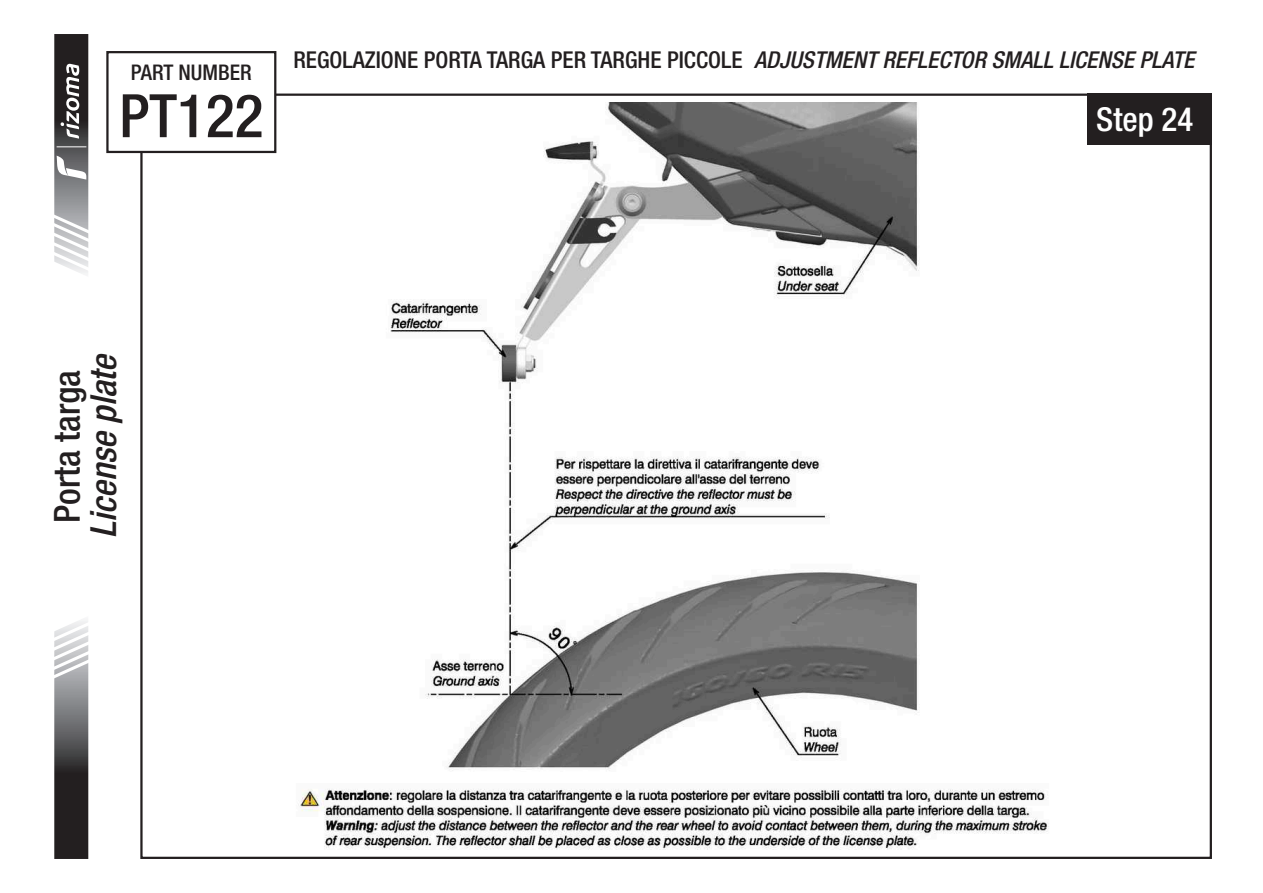
<style>
.page{position:relative;width:1263px;height:893px;background:#fff}
.page>*{position:absolute;margin:0;border:0;box-sizing:border-box;transform-origin:0 0}
.t1{font:500 condensed 60px "Helvetica Neue LT Std";color:#231f20}
.t2{font:italic 500 condensed 36px "Helvetica Neue LT Std";color:#231f20}
.t3{font:500 condensed 36px "Helvetica Neue LT Std";color:#231f20}
.t4{font:500 condensed 33px "Helvetica Neue LT Std";color:#fff}
.t5{font:500 condensed 23.4px "Helvetica Neue LT Std";color:#231f20}
.t6{font:500 condensed 21.6px "Helvetica Neue LT Std";color:#231f20}
.s1{font-style:italic}
</style>
<div class="page">
<img style="left:298px;top:103px;width:751px;height:746px">
<div style="left:1088px;top:94px;width:124px;height:51px;background:#231f20"></div>
<svg style="left:54px;top:620px;width:35px;height:239px"></svg>
<svg style="left:54px;top:34px;width:35px;height:240px"></svg>
<div style="left:106px;top:51px;width:170px;height:102px;border:2px solid #231f20"></div>
<p class="t6" style="left:131px;top:59px;width:122px">PART NUMBER</p>
<h1 class="t1" style="left:119px;top:80px;width:146px">PT122</h1>
<p class="t5" style="left:293px;top:45px;width:902px">REGOLAZIONE PORTA TARGA PER TARGHE PICCOLE <span class="s1">ADJUSTMENT REFLECTOR SMALL LICENSE PLATE</span></p>
<h3 class="t4" style="left:1096px;top:99px;width:99px">Step 24</h3>
<h2 class="t2" style="left:82px;top:538px;width:187px;rotate:-90deg">License plate</h2>
<h2 class="t3" style="left:46px;top:523px;width:155px;rotate:-90deg">Porta targa</h2>
</div>
